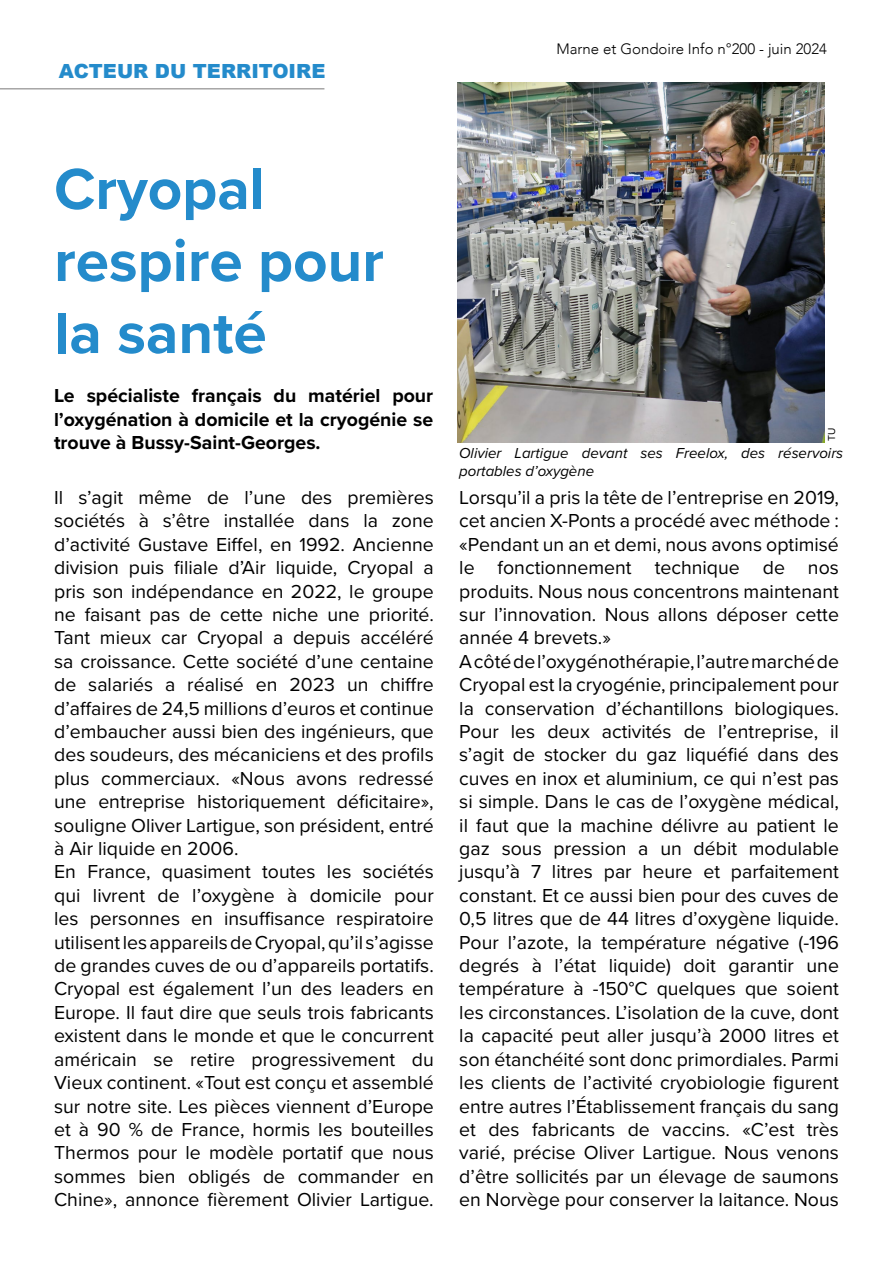
<style>
.page{position:relative;width:893px;height:1263px;background:#fff}
.page>*{position:absolute;margin:0;border:0;box-sizing:border-box;transform-origin:0 0}
.t1{font:700 60px/72px "Proxima Nova";color:#248bcb}
.t2{font:19.5px/23.4px "Proxima Nova";color:#000}
.t3{font:700 19.5px/23.4px "Proxima Nova";color:#000;text-align:justify}
.t4{font:900 19.5px "Arial";color:#248bcb}
.t5{font:italic 15px/18px "Proxima Nova";color:#000}
.t6{font:300 15px "Avenir";color:#000}
.t7{font:10.5px "Proxima Nova";color:#000}
</style>
<div class="page">
<img style="left:458px;top:83px;width:366px;height:359px">
<hr style="left:0;top:88px;width:324px;height:2px;background:#a6a5a5">
<p class="t4" style="left:59px;top:57px;width:268px">ACTEUR DU TERRITOIRE</p>
<p class="t6" style="left:556px;top:40px;width:272px">Marne et Gondoire Info n°200 - juin 2024</p>
<h1 class="t1" style="left:54px;top:152px;width:331px">Cryopal respire pour la santé</h1>
<p class="t3" style="left:54px;top:384px;width:381px">Le spécialiste français du matériel pour l’oxygénation à domicile et la cryogénie se trouve à Bussy-Saint-Georges.</p>
<p class="t7" style="left:824px;top:441px;width:15px;rotate:-90deg">TU</p>
<p class="t5" style="left:459px;top:443px;width:386px">Olivier Lartigue devant ses Freelox, des réservoirs portables d’oxygène</p>
<p class="t2" style="left:54px;top:485px;width:381px">Il s’agit même de l’une des premières sociétés à s’être installée dans la zone d’activité Gustave Eiffel, en 1992. Ancienne division puis filiale d’Air liquide, Cryopal a pris son indépendance en 2022, le groupe ne faisant pas de cette niche une priorité.<br>Tant mieux car Cryopal a depuis accéléré sa croissance. Cette société d’une centaine de salariés a réalisé en 2023 un chiffre d’affaires de 24,5 millions d’euros et continue d’embaucher aussi bien des ingénieurs, que des soudeurs, des mécaniciens et des profils plus commerciaux. «Nous avons redressé une entreprise historiquement déficitaire», souligne Oliver Lartigue, son président, entré à Air liquide en 2006.<br>En France, quasiment toutes les sociétés qui livrent de l’oxygène à domicile pour les personnes en insuffisance respiratoire utilisent les appareils de Cryopal, qu’il s’agisse de grandes cuves de ou d’appareils portatifs.<br>Cryopal est également l’un des leaders en Europe. Il faut dire que seuls trois fabricants existent dans le monde et que le concurrent américain se retire progressivement du Vieux continent. «Tout est conçu et assemblé sur notre site. Les pièces viennent d’Europe et à 90 % de France, hormis les bouteilles Thermos pour le modèle portatif que nous sommes bien obligés de commander en Chine», annonce fièrement Olivier Lartigue.</p>
<p class="t2" style="left:459px;top:485px;width:381px">Lorsqu’il a pris la tête de l’entreprise en 2019, cet ancien X-Ponts a procédé avec méthode : «Pendant un an et demi, nous avons optimisé le fonctionnement technique de nos produits. Nous nous concentrons maintenant sur l’innovation. Nous allons déposer cette année 4 brevets.»<br>A côté de l’oxygénothérapie, l’autre marché de Cryopal est la cryogénie, principalement pour la conservation d’échantillons biologiques.<br>Pour les deux activités de l’entreprise, il s’agit de stocker du gaz liquéfié dans des cuves en inox et aluminium, ce qui n’est pas si simple. Dans le cas de l’oxygène médical, il faut que la machine délivre au patient le gaz sous pression a un débit modulable jusqu’à 7 litres par heure et parfaitement constant. Et ce aussi bien pour des cuves de 0,5 litres que de 44 litres d’oxygène liquide.<br>Pour l’azote, la température négative (-196 degrés à l’état liquide) doit garantir une température à -150°C quelques que soient les circonstances. L’isolation de la cuve, dont la capacité peut aller jusqu’à 2000 litres et son étanchéité sont donc primordiales. Parmi les clients de l’activité cryobiologie figurent entre autres l’Établissement français du sang et des fabricants de vaccins. «C’est très varié, précise Oliver Lartigue. Nous venons d’être sollicités par un élevage de saumons en Norvège pour conserver la laitance. Nous</p>
</div>
